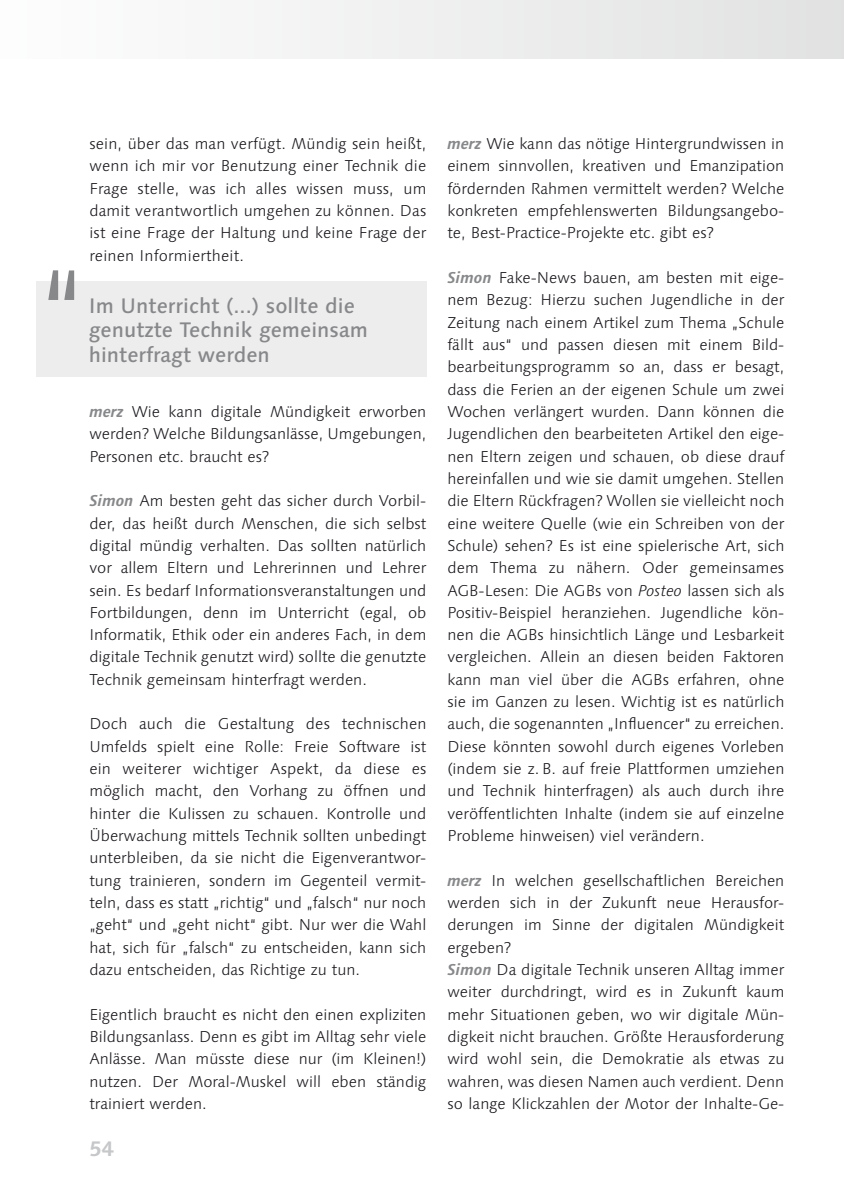
<style>
.page{position:relative;width:844px;height:1191px;background:#fff}
.page>*{position:absolute;margin:0;border:0;box-sizing:border-box;transform-origin:0 0}
.copy{font:300 126px "Linotype Syntax";color:#87888a}
.Ü1_subline_grau{font:500 21px/24.5px "Linotype Syntax";color:#87888a}
.t1{font:700 21px "Linotype Syntax";color:#c6c7c9}
.text{font:300 15.75px/22.4px "Linotype Syntax";color:#1a171c;text-align:justify}
.s1{font-weight:700;font-style:italic;color:#87888a}
.s2{font-style:italic}
</style>
<div class="page">
<div style="left:0;top:0;width:843px;height:59px;background:linear-gradient(to right,#fefefe,#e1e2e2)"></div>
<div style="left:36px;top:281px;width:390px;height:96px;background:#ededee"></div>
<p class="copy" style="left:36px;top:240px;width:54px">“</p>
<p class="text" style="left:89px;top:132px;width:338px">sein, über das man verfügt. Mündig sein heißt, wenn ich mir vor Benutzung einer Technik die Frage stelle, was ich alles wissen muss, um damit verantwortlich umgehen zu können. Das ist eine Frage der Haltung und keine Frage der reinen Informiertheit.</p>
<p class="Ü1_subline_grau" style="left:89px;top:293px;width:281px">Im Unterricht (...) sollte die genutzte Technik gemeinsam</p>
<p class="Ü1_subline_grau" style="left:89px;top:342px;width:183px">hinterfragt werden</p>
<p class="text" style="left:89px;top:400px;width:338px"><span class="s1">merz</span> Wie kann digitale Mündigkeit erworben werden? Welche Bildungsanlässe, Umgebungen, Personen etc. braucht es?</p>
<p class="text" style="left:89px;top:489px;width:338px"><span class="s1">Simon</span> Am besten geht das sicher durch Vorbil&shy;der, das heißt durch Menschen, die sich selbst digital mündig verhalten. Das sollten natürlich vor allem Eltern und Lehrerinnen und Lehrer sein. Es bedarf Informationsveranstaltungen und Fortbildungen, denn im Unterricht (egal, ob Informatik, Ethik oder ein anderes Fach, in dem digitale Technik genutzt wird) sollte die genutzte Technik gemeinsam hinterfragt werden.</p>
<p class="text" style="left:89px;top:713px;width:338px">Doch auch die Gestaltung des technischen Umfelds spielt eine Rolle: Freie Software ist ein weiterer wichtiger Aspekt, da diese es möglich macht, den Vorhang zu öffnen und hinter die Kulissen zu schauen. Kontrolle und Überwachung mittels Technik sollten unbedingt unterbleiben, da sie nicht die Eigenverantwor&shy;tung trainieren, sondern im Gegenteil vermit&shy;teln, dass es statt „richtig“ und „falsch“ nur noch „geht“ und „geht nicht“ gibt. Nur wer die Wahl hat, sich für „falsch“ zu entscheiden, kann sich dazu entscheiden, das Richtige zu tun.</p>
<p class="text" style="left:89px;top:1003px;width:338px">Eigentlich braucht es nicht den einen expliziten Bildungsanlass. Denn es gibt im Alltag sehr viele Anlässe. Man müsste diese nur (im Kleinen!) nutzen. Der Moral-Muskel will eben ständig trainiert werden.</p>
<h2 class="t1" style="left:89px;top:1136px;width:26px">54</h2>
<p class="text" style="left:447px;top:132px;width:338px"><span class="s1">merz</span> Wie kann das nötige Hintergrundwissen in einem sinnvollen, kreativen und Emanzipation fördernden Rahmen vermittelt werden? Welche konkreten empfehlenswerten Bildungsangebo&shy;te, Best-Practice-Projekte etc. gibt es?</p>
<p class="text" style="left:447px;top:266px;width:338px"><span class="s1">Simon</span> Fake-News bauen, am besten mit eige&shy;nem Bezug: Hierzu suchen Jugendliche in der Zeitung nach einem Artikel zum Thema „Schule fällt aus“ und passen diesen mit einem Bild&shy;bearbeitungsprogramm so an, dass er besagt, dass die Ferien an der eigenen Schule um zwei Wochen verlängert wurden. Dann können die Jugendlichen den bearbeiteten Artikel den eige&shy;nen Eltern zeigen und schauen, ob diese drauf hereinfallen und wie sie damit umgehen. Stellen die Eltern Rückfragen? Wollen sie vielleicht noch eine weitere Quelle (wie ein Schreiben von der Schule) sehen? Es ist eine spielerische Art, sich dem Thema zu nähern. Oder gemeinsames AGB-Lesen: Die AGBs von <span class="s2">Posteo</span> lassen sich als Positiv-Beispiel heranziehen. Jugendliche kön&shy;nen die AGBs hinsichtlich Länge und Lesbarkeit vergleichen. Allein an diesen beiden Faktoren kann man viel über die AGBs erfahren, ohne sie im Ganzen zu lesen. Wichtig ist es natürlich auch, die sogenannten „Influencer“ zu erreichen.<br>Diese könnten sowohl durch eigenes Vorleben (indem sie z. B. auf freie Plattformen umziehen und Technik hinterfragen) als auch durch ihre veröffentlichten Inhalte (indem sie auf einzelne Probleme hinweisen) viel verändern.</p>
<p class="text" style="left:447px;top:869px;width:338px"><span class="s1">merz</span> In welchen gesellschaftlichen Bereichen werden sich in der Zukunft neue Herausfor&shy;derungen im Sinne der digitalen Mündigkeit ergeben?</p>
<p class="text" style="left:447px;top:958px;width:338px"><span class="s1">Simon</span> Da digitale Technik unseren Alltag immer weiter durchdringt, wird es in Zukunft kaum mehr Situationen geben, wo wir digitale Mün&shy;digkeit nicht brauchen. Größte Herausforderung wird wohl sein, die Demokratie als etwas zu wahren, was diesen Namen auch verdient. Denn so lange Klickzahlen der Motor der Inhalte-Ge-</p>
</div>
